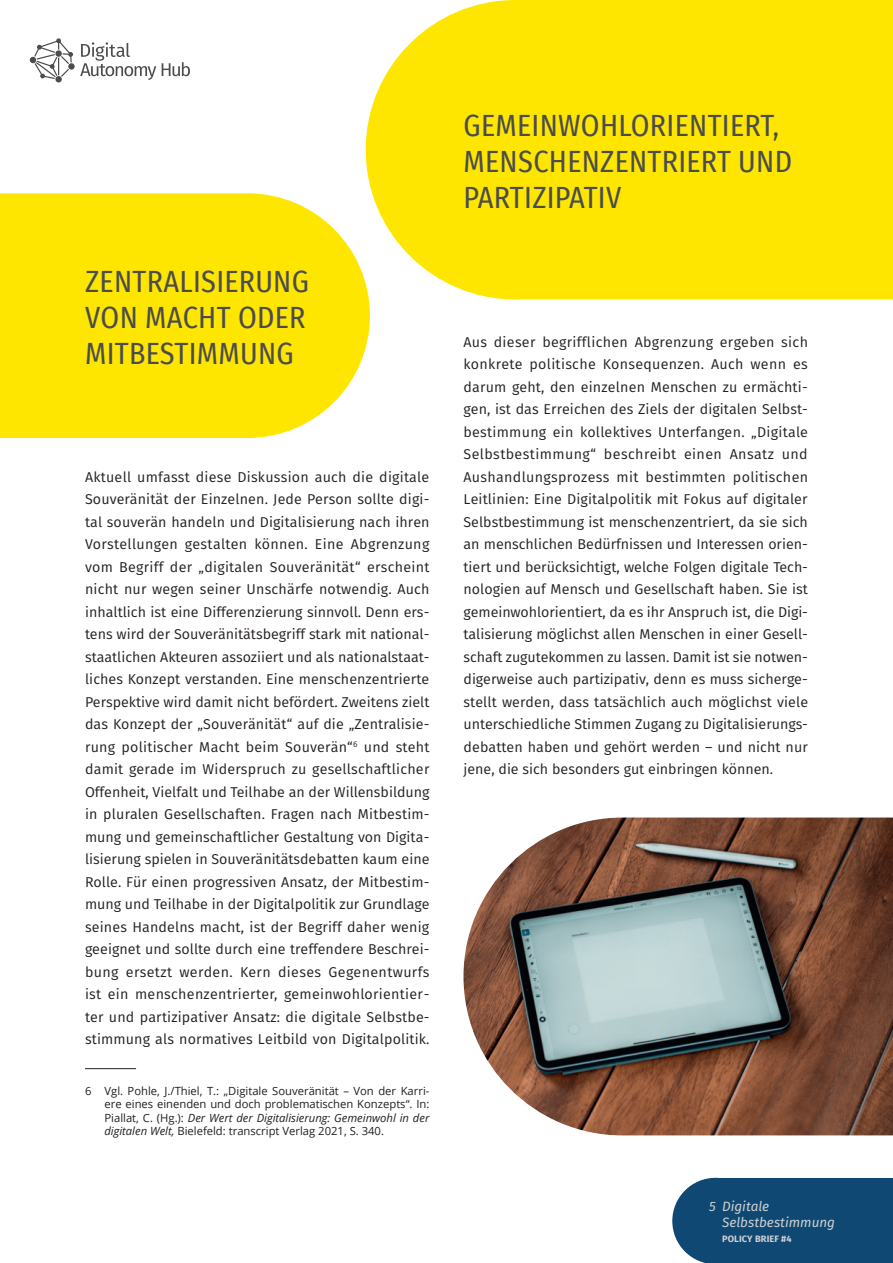
<style>
.page{position:relative;width:893px;height:1263px;background:#fff}
.page>*{position:absolute;margin:0;border:0;box-sizing:border-box;transform-origin:0 0}
.HUB_H1{font:30px/36px "Fira Sans Condensed";letter-spacing:.01em;color:#4b4c4d;text-align:justify}
.HUB_Fließtext{font:14.25px/22.5px "Fira Sans";letter-spacing:.01em;color:#231f20;text-align:justify}
.t1{font:italic 13.5px/16.2px "Fira Sans";color:#cfd0d2}
.HUB_Fußnote{font:11.25px/13.5px "Open Sans";color:#231f20;text-align:justify}
.t2{font:700 9.3px "Fira Sans";letter-spacing:.01em;color:#cfd0d2}
.s1{font-style:italic}
</style>
<div class="page">
<div style="left:715px;top:1178px;width:178px;height:85px;background:#0f4973"></div>
<svg style="left:672px;top:1178px;width:43px;height:85px"></svg>
<svg style="left:30px;top:38px;width:160px;height:44px"></svg>
<svg style="left:0;top:193px;width:370px;height:245px;background:#ffe712"></svg>
<div style="left:366px;top:0;width:527px;height:299px;background:#ffe601"></div>
<hr style="left:85px;top:1068px;width:51px;height:1px;background:#231f20">
<img style="left:463px;top:817px;width:430px;height:318px">
<p class="HUB_H1" style="left:85px;top:263px;width:225px">ZENTRALISIERUNG VON MACHT ODER MITBESTIMMUNG</p>
<p class="HUB_Fließtext" style="left:85px;top:465px;width:346px">Aktuell umfasst diese Diskussion auch die digitale Souveränität der Einzelnen. Jede Person sollte digi&shy;tal souverän handeln und Digitalisierung nach ihren Vorstellungen gestalten können. Eine Abgrenzung vom Begriff der „digitalen Souveränität“ erscheint nicht nur wegen seiner Unschärfe notwendig. Auch inhaltlich ist eine Differenzierung sinnvoll. Denn ers&shy;tens wird der Souveränitätsbegriff stark mit national&shy;staatlichen Akteuren assoziiert und als nationalstaat&shy;liches Konzept verstanden. Eine menschenzentrierte Perspektive wird damit nicht befördert. Zweitens zielt das Konzept der „Souveränität“ auf die „Zentralisie&shy;rung politischer Macht beim Souverän“<sup>6</sup> und steht damit gerade im Widerspruch zu gesellschaftlicher Offenheit, Vielfalt und Teilhabe an der Willensbildung in pluralen Gesellschaften. Fragen nach Mitbestim&shy;mung und gemeinschaftlicher Gestaltung von Digita&shy;lisierung spielen in Souveränitätsdebatten kaum eine Rolle. Für einen progressiven Ansatz, der Mitbestim&shy;mung und Teilhabe in der Digitalpolitik zur Grundlage seines Handelns macht, ist der Begriff daher wenig geeignet und sollte durch eine treffendere Beschrei&shy;bung ersetzt werden. Kern dieses Gegenentwurfs ist ein menschenzentrierter, gemeinwohlorientier&shy;ter und partizipativer Ansatz: die digitale Selbstbe&shy;stimmung als normatives Leitbild von Digitalpolitik.</p>
<p class="HUB_Fußnote" style="left:104px;top:1084px;width:326px;text-indent:-19px">6 Vgl. Pohle, J./Thiel, T.: „Digitale Souveränität – Von der Karri&shy;ere eines einenden und doch problematischen Konzepts“. In:<br>Piallat, C. (Hg.): <span class="s1">Der Wert der Digitalisierung: Gemeinwohl in der digitalen Welt,</span> Bielefeld: transcript Verlag 2021, S. 340.</p>
<p class="HUB_H1" style="left:464px;top:107px;width:330px;text-align:left">GEMEINWOHLORIENTIERT,<br>MENSCHENZENTRIERT UND<br>PARTIZIPATIV</p>
<p class="HUB_Fließtext" style="left:463px;top:330px;width:346px">Aus dieser begrifflichen Abgrenzung ergeben sich konkrete politische Konsequenzen. Auch wenn es darum geht, den einzelnen Menschen zu ermächti&shy;gen, ist das Erreichen des Ziels der digitalen Selbst&shy;bestimmung ein kollektives Unterfangen. „Digitale Selbstbestimmung“ beschreibt einen Ansatz und Aushandlungsprozess mit bestimmten politischen Leitlinien: Eine Digitalpolitik mit Fokus auf digitaler Selbstbestimmung ist menschenzentriert, da sie sich an menschlichen Bedürfnissen und Interessen orien&shy;tiert und berücksichtigt, welche Folgen digitale Tech&shy;nologien auf Mensch und Gesellschaft haben. Sie ist gemeinwohlorientiert, da es ihr Anspruch ist, die Digi&shy;talisierung möglichst allen Menschen in einer Gesell&shy;schaft zugutekommen zu lassen. Damit ist sie notwen&shy;digerweise auch partizipativ, denn es muss sicherge&shy;stellt werden, dass tatsächlich auch möglichst viele unterschiedliche Stimmen Zugang zu Digitalisierungs&shy;debatten haben und gehört werden – und nicht nur jene, die sich besonders gut einbringen können.</p>
<p class="t1" style="left:722px;top:1197px;width:115px;text-indent:-13px">5 Digitale<br>Selbstbestimmung</p>
<p class="t2" style="left:722px;top:1231px;width:71px">POLICY BRIEF #4</p>
</div>
